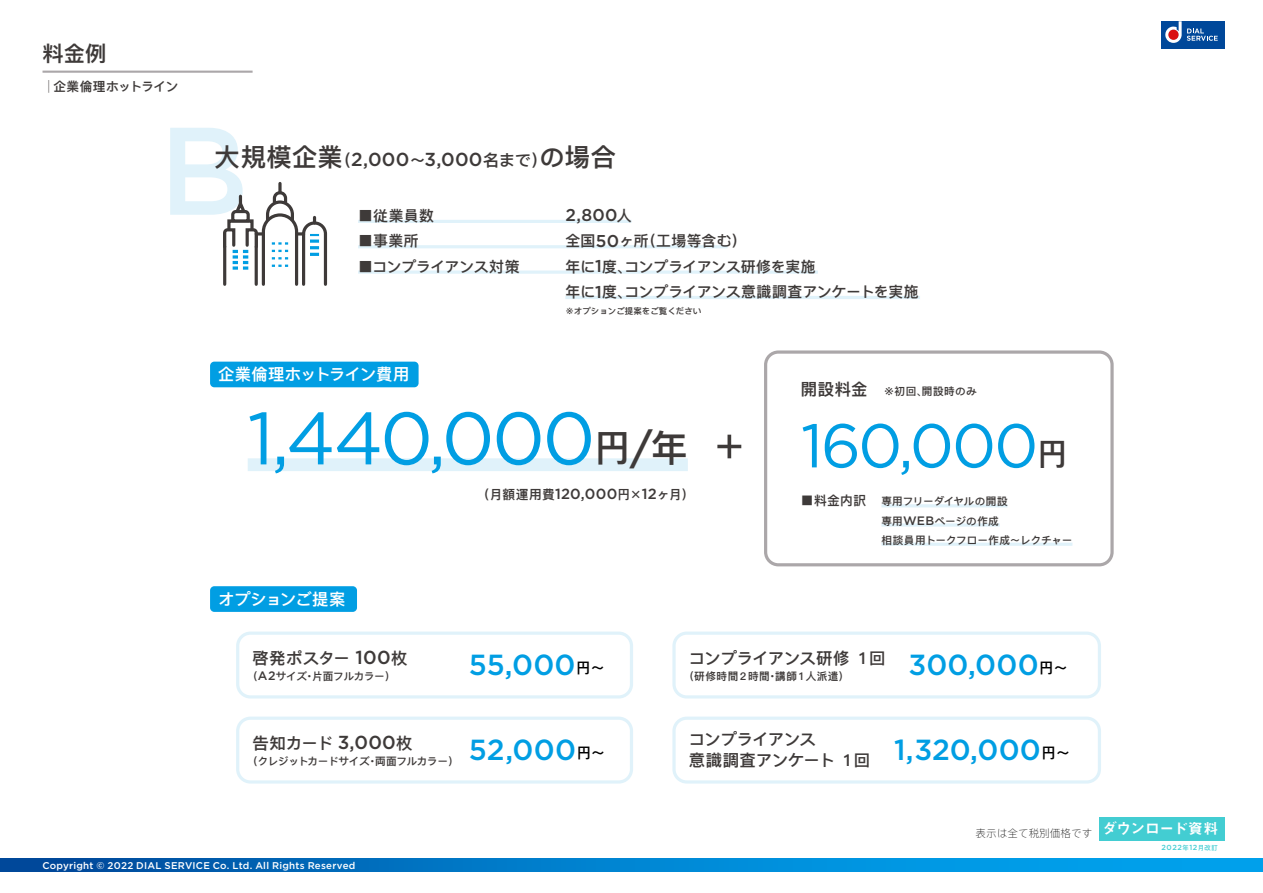
<style>
.page{position:relative;width:1263px;height:893px;background:#fff}
.page>*{position:absolute;margin:0;border:0;box-sizing:border-box;transform-origin:0 0}
.t1{font:73.95px "Gotham";letter-spacing:-.035em;color:#019ee3}
.t2{font:61.65px "Gotham";letter-spacing:-.03em;color:#019ee3}
.t3{font:500 29.1px "Gotham";letter-spacing:.005em;color:#019ee3}
.t4{font:600 21.3px "DF King Gothic JP13 N";color:#3e3a39}
.t5{font:500 18.9px "Gotham";letter-spacing:.015em;color:#3e3a39}
.t6{font:500 17.1px "Gotham";color:#3e3a39}
.t7{font:600 16.35px/21.3px "DF King Gothic JP13 N";letter-spacing:-.02em;color:#3e3a39}
.t8{font:600 16.35px "DF King Gothic JP13 N";letter-spacing:-.015em;color:#fff}
.t9{font:600 14.85px/25.5px "DF King Gothic JP13 N";letter-spacing:-.005em;color:#3e3a39}
.t10{font:600 14.85px "DF King Gothic JP13 N";letter-spacing:-.03em;color:#3e3a39}
.t11{font:14.85px "Midashi Go Pro MB31";letter-spacing:-.025em;color:#fff}
.t12{font:600 12.75px "DF King Gothic JP13 N";letter-spacing:.01em;color:#3e3a39}
.t13{font:600 12.75px "DF King Gothic JP13 N";letter-spacing:-.02em;color:#3e3a39}
.t14{font:600 10.65px/19.2px "DF King Gothic JP13 N";color:#3e3a39}
.t15{font:600 10.65px "DF King Gothic JP13 N";letter-spacing:-.03em;color:#3e3a39}
.t16{font:600 10.65px "DF King Gothic JP13 N";letter-spacing:.045em;color:#3e3a39}
.t17{font:600 10.65px "DF King Gothic JP13 N";letter-spacing:-.025em;color:#3e3a39}
.t18{font:100 10.65px "DF King Gothic JP13 N";color:#000}
.t19{font:500 9.75px "Gotham";letter-spacing:.025em;color:#fff}
.t20{font:600 8.55px "DF King Gothic JP13 N";color:#3e3a39}
.t21{font:500 7.35px "Gotham";letter-spacing:.07em;color:#43cdd2}
.s1{font-weight:100}
.s2{font-family:"DF King Gothic JP13 N";font-weight:600;font-size:25.2px}
.s3{font-family:"DF King Gothic JP13 N";font-weight:600;font-size:16.35px}
.s4{font-family:"DF King Gothic JP13 N";font-weight:600;font-size:14.85px}
.s5{font-family:"Gotham";font-weight:500;font-size:17.1px}
.s6{font-size:16.35px}
.s7{font-family:"DF King Gothic JP13 N";font-weight:600;font-size:36.75px;color:#3e3a39}
.s8{font-weight:500;font-size:42.3px;color:#3e3a39}
.s9{font-family:"Gotham";font-weight:500;font-size:14.7px}
.s10{font-family:"DF King Gothic JP13 N";font-weight:600;font-size:30.6px;color:#3e3a39}
.s11{font-size:12.75px}
.s12{font-family:"Gotham";font-weight:500;font-size:12.15px}
.s13{font-family:"Gotham";font-weight:500;font-size:18.9px}
.s14{font-family:"DF King Gothic JP13 N";font-weight:600;font-size:14.4px;color:#000}
.s15{font-family:"DF King Gothic JP13 N";font-weight:600;font-size:6.45px}
</style>
<div class="page">
<div style="left:1161px;top:21px;width:64px;height:28px;background:#00489a"></div>
<svg style="left:1165px;top:21px;width:16px;height:22px"></svg>
<svg style="left:1187px;top:29px;width:31px;height:12px"></svg>
<svg style="left:0;top:859px;width:1263px;height:13px;background:#007ecc"></svg>
<div style="left:1099px;top:817px;width:126px;height:23px;background:#43cdd2"></div>
<hr style="left:43px;top:71px;width:210px;height:2px;background:#aba7a9">
<div style="left:248px;top:458px;width:440px;height:13px;background:#e0f2fa"></div>
<hr style="left:881px;top:504px;width:126px;height:3px;background:#e0f2fa">
<hr style="left:881px;top:523px;width:119px;height:4px;background:#ebf6fb">
<hr style="left:881px;top:543px;width:191px;height:3px;background:#e0f2fa">
<hr style="left:358px;top:220px;width:273px;height:3px;background:#e0f2fa">
<hr style="left:358px;top:245px;width:370px;height:3px;background:#e0f2fa">
<hr style="left:565px;top:296px;width:355px;height:3px;background:#e0f2fa">
<hr style="left:358px;top:271px;width:460px;height:3px;background:#e0f2fa">
<div style="left:764px;top:350px;width:350px;height:216px;border:3px solid #aba7a9;border-radius:13px"></div>
<svg style="left:717px;top:435px;width:24px;height:23px"></svg>
<div style="left:210px;top:362px;width:209px;height:25px;background:#019ee3;border-radius:4px"></div>
<div style="left:210px;top:586px;width:147px;height:26px;background:#019ee3;border-radius:4px"></div>
<div style="left:236px;top:632px;width:397px;height:66px;border:3px solid #e0f2fa;border-radius:13px"></div>
<div style="left:236px;top:717px;width:397px;height:67px;border:3px solid #e0f2fa;border-radius:13px"></div>
<div style="left:672px;top:632px;width:429px;height:66px;border:3px solid #e0f2fa;border-radius:13px"></div>
<div style="left:672px;top:717px;width:429px;height:67px;border:3px solid #e0f2fa;border-radius:13px"></div>
<svg style="left:170px;top:128px;width:158px;height:158px"></svg>
<hr style="left:302px;top:234px;width:3px;height:50px;background:#3e3a39">
<h3 class="t4" style="left:43px;top:36px;width:65px">料金例</h3>
<p class="t13" style="left:43px;top:76px;width:138px"><span class="s1">｜</span>企業倫理ホットライン</p>
<p class="t5" style="left:215px;top:147px;width:403px"><span class="s2">大規模企業</span><span class="s3">（</span>2,000<span class="s3">～</span>3,000<span class="s3">名まで）</span><span class="s2">の場合</span></p>
<p class="t9" style="left:358px;top:201px;width:77px">■従業員数</p>
<p class="t9" style="left:358px;top:226px;width:62px">■事業所</p>
<p class="t10" style="left:358px;top:254px;width:163px">■コンプライアンス対策</p>
<p class="t8" style="left:218px;top:361px;width:193px">企業倫理ホットライン費用</p>
<p class="t6" style="left:565px;top:204px;width:68px">2,800<span class="s4">人</span></p>
<p class="t9" style="left:565px;top:226px;width:355px">全国<span class="s5">50</span>ヶ所（工場等含む）<br>年に<span class="s5">1</span>度、コンプライアンス研修を実施<br>年に<span class="s5">1</span>度、コンプライアンス意識調査アンケートを実施</p>
<p class="t20" style="left:565px;top:304px;width:138px">※オプションご提案をご覧ください</p>
<p class="t14" style="left:801px;top:380px;width:177px"><span class="s6">開設料金　</span>※初回、開設時のみ</p>
<h1 class="t1" style="left:247px;top:391px;width:442px">1,440,000<span class="s7">円</span><span class="s8">/</span><span class="s7">年</span></h1>
<p class="t8" style="left:218px;top:586px;width:129px">オプションご提案</p>
<p class="t12" style="left:477px;top:484px;width:219px">（月額運用費<span class="s9">120,000</span>円×<span class="s9">12</span>ヶ月）</p>
<h2 class="t2" style="left:801px;top:406px;width:268px">160,000<span class="s10">円</span></h2>
<p class="t14" style="left:881px;top:491px;width:192px;text-indent:-81px"><span class="s11">■料金内訳</span> 専用フリーダイヤルの開設<br>専用<span class="s12">WEB</span>ページの作成<br>相談員用トークフロー作成～レクチャー</p>
<p class="t7" style="left:253px;top:645px;width:156px">啓発ポスター <span class="s13">100</span>枚</p>
<p class="t17" style="left:247px;top:667px;width:150px">（<span class="s12">A2</span>サイズ・片面フルカラー）</p>
<h3 class="t3" style="left:469px;top:645px;width:137px">55,000<span class="s14">円～</span></h3>
<p class="t7" style="left:253px;top:730px;width:161px">告知カード <span class="s13">3,000</span>枚</p>
<p class="t15" style="left:247px;top:752px;width:213px">（クレジットカードサイズ・両面フルカラー）</p>
<h3 class="t3" style="left:469px;top:730px;width:138px">52,000<span class="s14">円～</span></h3>
<p class="t7" style="left:689px;top:645px;width:198px">コンプライアンス研修１回</p>
<p class="t16" style="left:684px;top:667px;width:167px">（研修時間２時間・講師１人派遣）</p>
<h3 class="t3" style="left:908px;top:645px;width:161px">300,000<span class="s14">円～</span></h3>
<p class="t7" style="left:689px;top:727px;width:383px">コンプライアンス<br>意識調査アンケート１回 <sup>1,320,000</sup><sup>円～</sup></p>
<p class="t19" style="left:43px;top:859px;width:314px">Copyright © 2022 DIAL SERVICE Co. Ltd. All Rights Reserved</p>
<p class="t18" style="left:975px;top:825px;width:118px">表示は全て税別価格です</p>
<p class="t11" style="left:1102px;top:817px;width:118px">ダウンロード資料</p>
<p class="t21" style="left:1161px;top:842px;width:58px">2022<span class="s15">年</span>12<span class="s15">月改訂</span></p>
</div>
